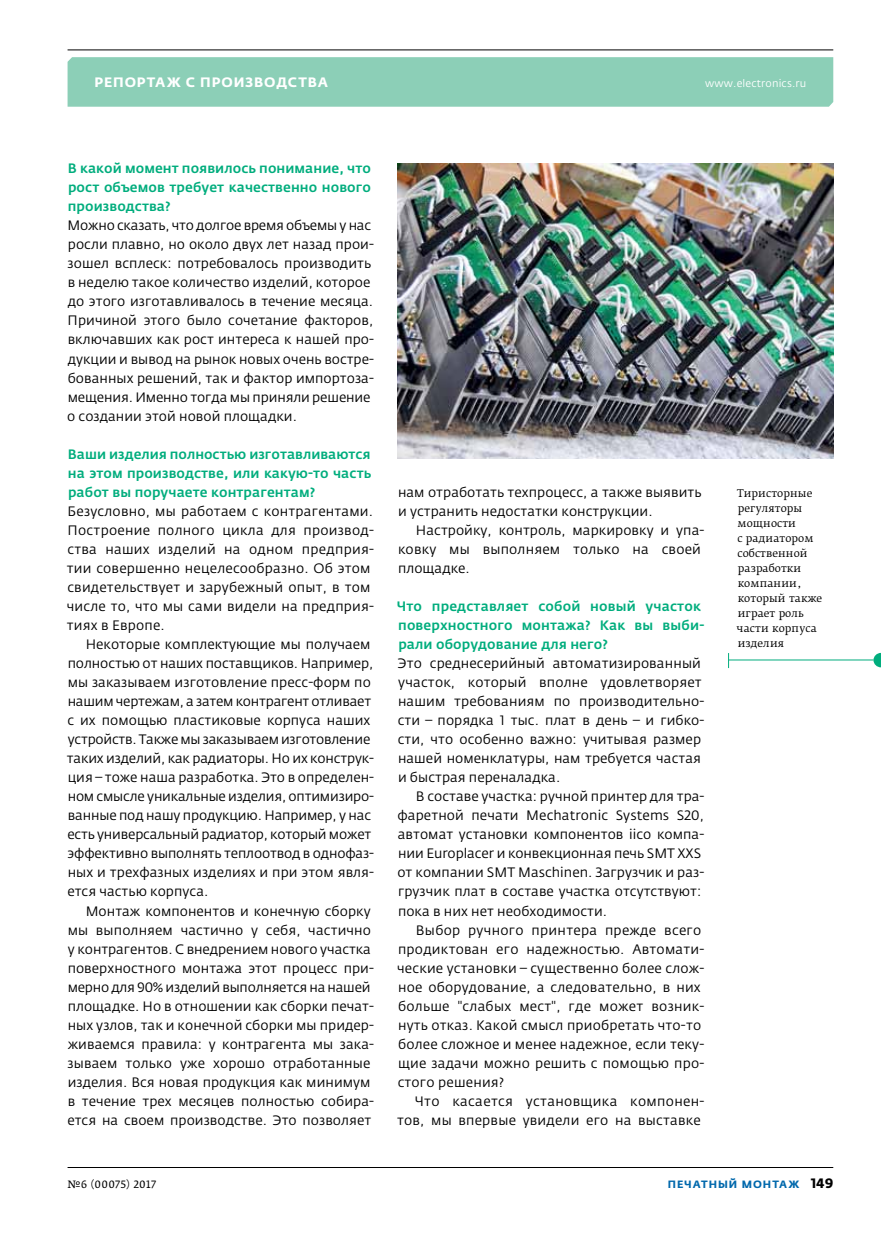
<style>
.page{position:relative;width:881px;height:1234px;background:#fff}
.page>*{position:absolute;margin:0;border:0;box-sizing:border-box;transform-origin:0 0}
.t1{font:13.5px/19px "Fedra Sans Pro";letter-spacing:.005em;color:#000}
.t2{font:500 13.5px/19px "Fedra Sans Pro";letter-spacing:.005em;color:#00ad7d;text-align:justify}
.t3{font:13.5px/19px "Fedra Sans Pro";letter-spacing:.025em;color:#000;text-align:right}
.t4{font:700 13.5px "Fedra Sans Alt Pro";letter-spacing:.06em;color:#fff}
.t5{font:10.5px/15px "Fedra Serif B Pro";letter-spacing:.005em;color:#000}
.t6{font:10.5px "Fedra Sans Pro";letter-spacing:.015em;color:#fff}
.t7{font:700 10.5px "Fedra Sans Alt Pro";letter-spacing:.09em;color:#0068ac}
.t8{font:10.5px "Fedra Serif A Pro";letter-spacing:.035em;color:#000}
.s1{font-family:"Fedra Sans Pro";font-size:13.5px;color:#000}
</style>
<div class="page">
<div style="left:67px;top:57px;width:765px;height:50px;background:#8ccfb7"></div>
<hr style="left:67px;top:49px;width:765px;height:1px;background:#000">
<hr style="left:68px;top:1166px;width:764px;height:1px;background:#000">
<img style="left:398px;top:164px;width:434px;height:294px">
<svg style="left:873px;top:653px;width:7px;height:15px"></svg>
<svg style="left:728px;top:653px;width:1px;height:15px"></svg>
<hr style="left:728px;top:659px;width:145px;height:1px;background:#00ad7d">
<p class="t4" style="left:95px;top:74px;width:235px">Репортаж с производства</p>
<p class="t6" style="left:705px;top:77px;width:102px">www.electronics.ru</p>
<p class="t2" style="left:68px;top:159px;width:304px">В какой момент появилось понимание, что рост объемов требует качественно нового производства?</p>
<p class="t1" style="left:67px;top:216px;width:308px">Можно сказать, что долгое время объемы у нас росли плавно, но около двух лет назад прои&shy;зошел всплеск: потребовалось производить в неделю такое количество изделий, которое до этого изготавливалось в течение месяца.<br>Причиной этого было сочетание факторов, включавших как рост интереса к нашей про&shy;дукции и вывод на рынок новых очень востре&shy;бованных решений, так и фактор импортоза&shy;мещения. Именно тогда мы приняли решение о создании этой новой площадки.</p>
<p class="t2" style="left:68px;top:444px;width:305px">Ваши изделия полностью изготавливаются на этом производстве, или какую-то часть работ вы поручаете контрагентам?</p>
<p class="t1" style="left:67px;top:501px;width:308px">Безусловно, мы работаем с контрагентами.<br>Построение полного цикла для производ&shy;ства наших изделий на одном предприя&shy;тии совершенно нецелесообразно. Об этом свидетельствует и зарубежный опыт, в том числе то, что мы сами видели на предприя&shy;тиях в Европе.</p>
<p class="t1" style="left:67px;top:634px;width:309px;text-indent:19px">Некоторые комплектующие мы получаем полностью от наших поставщиков. Например, мы заказываем изготовление пресс-форм по нашим чертежам, а затем контрагент отливает с их помощью пластиковые корпуса наших устройств. Также мы заказываем изготовление таких изделий, как радиаторы. Но их конструк&shy;ция–тоже наша разработка. Это в определен&shy;ном смысле уникальные изделия, оптимизиро&shy;ванные под нашу продукцию. Например, у нас есть универсальный радиатор, который может эффективно выполнять теплоотвод в однофаз&shy;ных и трехфазных изделиях и при этом явля&shy;ется частью корпуса.</p>
<p class="t1" style="left:67px;top:901px;width:308px;text-indent:18px">Монтаж компонентов и конечную сборку мы выполняем частично у себя, частично у контрагентов. С внедрением нового участка поверхностного монтажа этот процесс при&shy;мерно для 90% изделий выполняется на нашей площадке. Но в отношении как сборки печат&shy;ных узлов, так и конечной сборки мы придер&shy;живаемся правила: у контрагента мы зака&shy;зываем только уже хорошо отработанные изделия. Вся новая продукция как минимум в течение трех месяцев полностью собира&shy;ется на своем производстве. Это позволяет</p>
<p class="t1" style="left:398px;top:482px;width:305px">нам отработать техпроцесс, а также выявить и устранить недостатки конструкции.</p>
<p class="t1" style="left:398px;top:520px;width:307px;text-indent:18px">Настройку, контроль, маркировку и упа&shy;ковку мы выполняем только на своей площадке.</p>
<p class="t2" style="left:396px;top:596px;width:309px;text-align:left">Что представляет собой новый участок поверхностного монтажа? Как вы выби&shy;рали оборудование для него?</p>
<p class="t1" style="left:397px;top:653px;width:308px">Это среднесерийный автоматизированный участок, который вполне удовлетворяет нашим требованиям по производительно&shy;сти – порядка 1 тыс. плат в день – и гибко&shy;сти, что особенно важно: учитывая размер нашей номенклатуры, нам требуется частая и быстрая переналадка.</p>
<p class="t1" style="left:397px;top:786px;width:308px;text-indent:19px">В составе участка: ручной принтер для тра&shy;фаретной печати Mechatronic Systems S20, автомат установки компонентов iico компа&shy;нии Europlacer и конвекционная печь SMT XXS от компании SMT Maschinen. Загрузчик и раз&shy;грузчик плат в составе участка отсутствуют: пока в них нет необходимости.</p>
<p class="t1" style="left:397px;top:920px;width:309px;text-indent:19px">Выбор ручного принтера прежде всего продиктован его надежностью. Автомати&shy;ческие установки – существенно более слож&shy;ное оборудование, а следовательно, в них больше "слабых мест", где может возник&shy;нуть отказ. Какой смысл приобретать что-то более сложное и менее надежное, если теку&shy;щие задачи можно решить с помощью про&shy;стого решения?</p>
<p class="t3" style="left:397px;top:1091px;width:309px">Что касается установщика компонен&shy;тов, мы впервые увидели его на выставке</p>
<p class="t5" style="left:736px;top:485px;width:87px">Тиристорные регуляторы мощности<br>с радиатором собственной разработки компании, который также играет роль части корпуса изделия</p>
<p class="t8" style="left:67px;top:1177px;width:90px">№6 (00075) 2017</p>
<p class="t7" style="left:667px;top:1177px;width:167px">печатный монтаж <span class="s1">149</span></p>
</div>
